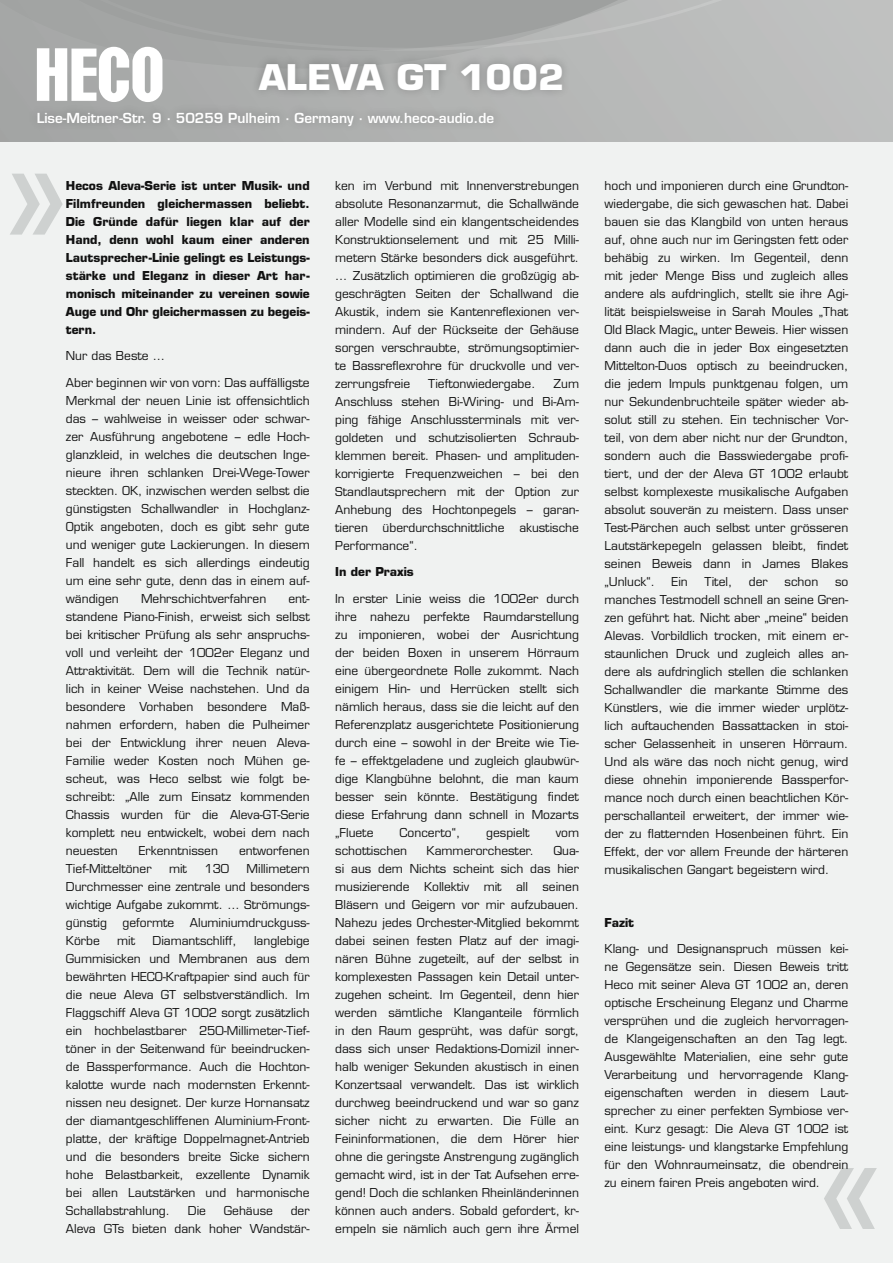
<style>
.page{position:relative;width:893px;height:1263px;background:#fff}
.page>*{position:absolute;margin:0;border:0;box-sizing:border-box;transform-origin:0 0}
.t1{font:700 34.5px "Eurostile LT Std";color:#fff;scale:1.06 1}
.t2{font:600 13.5px "Eurostile LT Std";color:#fff}
.t3{font:12px/18px "Eurostile LT Std";color:#121212;text-align:justify}
.t4{font:700 12px/18px "Eurostile LT Std";color:#121212;text-align:justify}
</style>
<div class="page">
<svg style="left:0;top:0;width:893px;height:142px;background:#afb1b0"></svg>
<div style="left:0;top:142px;width:893px;height:1121px;background:#f0f2f1"></div>
<div style="left:28px;top:103px;width:475px;height:31px;background:#a7a8a8"></div>
<div style="left:250px;top:54px;width:321px;height:45px;background:#121212;opacity:.25"></div>
<svg style="left:37px;top:47px;width:125px;height:55px"></svg>
<svg style="left:10px;top:174px;width:53px;height:61px"></svg>
<svg style="left:824px;top:1168px;width:53px;height:61px"></svg>
<h1 class="t1" style="left:259px;top:56px;width:289px">aleva gt 1002</h1>
<p class="t2" style="left:37px;top:109px;width:459px">Lise-Meitner-Str. 9 · 50259 Pulheim · Germany · www.heco-audio.de</p>
<p class="t4" style="left:66px;top:176px;width:245px">Hecos Aleva-Serie ist unter Musik- und Filmfreunden gleichermassen beliebt.<br>Die Gründe dafür liegen klar auf der Hand, denn wohl kaum einer anderen Lautsprecher-Linie gelingt es Leistungs&shy;stärke und Eleganz in dieser Art har&shy;monisch miteinander zu vereinen sowie Auge und Ohr gleichermassen zu begeis&shy;tern.</p>
<p class="t3" style="left:66px;top:347px;width:100px">Nur das Beste …</p>
<p class="t3" style="left:66px;top:373px;width:245px">Aber beginnen wir von vorn: Das auffälligste Merkmal der neuen Linie ist offensichtlich das – wahlweise in weisser oder schwar&shy;zer Ausführung angebotene – edle Hoch&shy;glanzkleid, in welches die deutschen Inge&shy;nieure ihren schlanken Drei-Wege-Tower steckten. OK, inzwischen werden selbst die günstigsten Schallwandler in Hochglanz-Optik angeboten, doch es gibt sehr gute und weniger gute Lackierungen. In diesem Fall handelt es sich allerdings eindeutig um eine sehr gute, denn das in einem auf&shy;wändigen</p>
<p class="t3" style="left:141px;top:589px;width:127px">Mehrschichtverfahren</p>
<p class="t3" style="left:66px;top:589px;width:245px;text-indent:223px">ent&shy;standene Piano-Finish, erweist sich selbst bei kritischer Prüfung als sehr anspruchs&shy;voll und verleiht der 1002er Eleganz und Attraktivität. Dem will die Technik natür&shy;lich in keiner Weise nachstehen. Und da besondere Vorhaben besondere Maß&shy;nahmen erfordern, haben die Pulheimer bei der Entwicklung ihrer neuen Aleva-Familie weder Kosten noch Mühen ge&shy;scheut, was Heco selbst wie folgt be&shy;schreibt: „Alle zum Einsatz kommenden Chassis wurden für die Aleva-GT-Serie komplett neu entwickelt, wobei dem nach neuesten</p>
<p class="t3" style="left:139px;top:841px;width:81px">Erkenntnissen</p>
<p class="t3" style="left:239px;top:841px;width:72px">entworfenen</p>
<p class="t3" style="left:66px;top:859px;width:87px">Tief-Mitteltöner</p>
<p class="t3" style="left:169px;top:859px;width:20px">mit</p>
<p class="t3" style="left:204px;top:859px;width:26px">130</p>
<p class="t3" style="left:66px;top:859px;width:245px;text-indent:181px">Millimetern Durchmesser eine zentrale und besonders wichtige Aufgabe zukommt. … Strömungs&shy;günstig</p>
<p class="t3" style="left:123px;top:913px;width:53px">geformte</p>
<p class="t3" style="left:190px;top:913px;width:121px">Aluminiumdruckguss-</p>
<p class="t3" style="left:66px;top:931px;width:35px">Körbe</p>
<p class="t3" style="left:117px;top:931px;width:20px">mit</p>
<p class="t3" style="left:153px;top:931px;width:86px">Diamantschliff,</p>
<p class="t3" style="left:66px;top:931px;width:245px;text-indent:188px">langlebige Gummisicken und Membranen aus dem bewährten HECO-Kraftpapier sind auch für die neue Aleva GT selbstverständlich. Im Flaggschiff Aleva GT 1002 sorgt zusätzlich ein hochbelastbarer 250-Millimeter-Tief&shy;töner in der Seitenwand für beeindrucken&shy;de Bassperformance. Auch die Hochton&shy;kalotte wurde nach modernsten Erkennt&shy;nissen neu designet. Der kurze Hornansatz der diamantgeschliffenen Aluminium-Front&shy;platte, der kräftige Doppelmagnet-Antrieb und die besonders breite Sicke sichern hohe Belastbarkeit, exzellente Dynamik bei allen Lautstärken und harmonische Schallabstrahlung.</p>
<p class="t3" style="left:188px;top:1201px;width:20px">Die</p>
<p class="t3" style="left:224px;top:1201px;width:50px">Gehäuse</p>
<p class="t3" style="left:66px;top:1201px;width:245px;text-align:right">der<br>Aleva GTs bieten dank hoher Wandstär-</p>
<p class="t3" style="left:335px;top:176px;width:245px">ken im Verbund mit Innenverstrebungen absolute Resonanzarmut, die Schallwände aller Modelle sind ein klangentscheidendes Konstruktionselement und mit 25 Milli&shy;metern Stärke besonders dick ausgeführt. … Zusätzlich optimieren die großzügig ab&shy;geschrägten Seiten der Schallwand die Akustik, indem sie Kantenreflexionen ver&shy;mindern. Auf der Rückseite der Gehäuse sorgen verschraubte, strömungsoptimier&shy;te Bassreflexrohre für druckvolle und ver&shy;zerrungsfreie</p>
<p class="t3" style="left:428px;top:374px;width:109px">Tieftonwiedergabe.</p>
<p class="t3" style="left:335px;top:374px;width:245px;text-indent:218px">Zum Anschluss stehen Bi-Wiring- und Bi-Am&shy;ping fähige Anschlussterminals mit ver&shy;goldeten und schutzisolierten Schraub&shy;klemmen bereit. Phasen- und amplituden&shy;korrigierte Frequenzweichen – bei den Standlautsprechern mit der Option zur Anhebung des Hochtonpegels – garan&shy;tieren überdurchschnittliche akustische Performance“.</p>
<p class="t4" style="left:335px;top:563px;width:80px">In der Praxis</p>
<p class="t3" style="left:335px;top:589px;width:245px">In erster Linie weiss die 1002er durch ihre nahezu perfekte Raumdarstellung zu imponieren, wobei der Ausrichtung der beiden Boxen in unserem Hörraum eine übergeordnete Rolle zukommt. Nach einigem Hin- und Herrücken stellt sich nämlich heraus, dass sie die leicht auf den Referenzplatz ausgerichtete Positionierung durch eine – sowohl in der Breite wie Tie&shy;fe – effektgeladene und zugleich glaubwür&shy;dige Klangbühne belohnt, die man kaum besser sein könnte. Bestätigung findet diese Erfahrung dann schnell in Mozarts „Fluete</p>
<p class="t3" style="left:400px;top:823px;width:62px">Concerto“,</p>
<p class="t3" style="left:486px;top:823px;width:45px">gespielt</p>
<p class="t3" style="left:556px;top:823px;width:25px">vom</p>
<p class="t3" style="left:335px;top:841px;width:73px">schottischen</p>
<p class="t3" style="left:427px;top:841px;width:109px">Kammerorchester.</p>
<p class="t3" style="left:335px;top:841px;width:245px;text-indent:218px">Qua&shy;si aus dem Nichts scheint sich das hier musizierende Kollektiv mit all seinen Bläsern und Geigern vor mir aufzubauen.<br>Nahezu jedes Orchester-Mitglied bekommt dabei seinen festen Platz auf der imagi&shy;nären Bühne zugeteilt, auf der selbst in komplexesten Passagen kein Detail unter&shy;zugehen scheint. Im Gegenteil, denn hier werden sämtliche Klanganteile förmlich in den Raum gesprüht, was dafür sorgt, dass sich unser Redaktions-Domizil inner&shy;halb weniger Sekunden akustisch in einen Konzertsaal verwandelt. Das ist wirklich durchweg beeindruckend und war so ganz sicher nicht zu erwarten. Die Fülle an Feininformationen, die dem Hörer hier ohne die geringste Anstrengung zugänglich gemacht wird, ist in der Tat Aufsehen erre&shy;gend! Doch die schlanken Rheinländerinnen können auch anders. Sobald gefordert, kr&shy;empeln sie nämlich auch gern ihre Ärmel</p>
<p class="t3" style="left:604px;top:176px;width:245px">hoch und imponieren durch eine Grundton&shy;wiedergabe, die sich gewaschen hat. Dabei bauen sie das Klangbild von unten heraus auf, ohne auch nur im Geringsten fett oder behäbig zu wirken. Im Gegenteil, denn mit jeder Menge Biss und zugleich alles andere als aufdringlich, stellt sie ihre Agi&shy;lität beispielsweise in Sarah Moules „That Old Black Magic„ unter Beweis. Hier wissen dann auch die in jeder Box eingesetzten Mittelton-Duos optisch zu beeindrucken, die jedem Impuls punktgenau folgen, um nur Sekundenbruchteile später wieder ab&shy;solut still zu stehen. Ein technischer Vor&shy;teil, von dem aber nicht nur der Grundton, sondern auch die Basswiedergabe profi&shy;tiert, und der der Aleva GT 1002 erlaubt selbst komplexeste musikalische Aufgaben absolut souverän zu meistern. Dass unser Test-Pärchen auch selbst unter grösseren Lautstärkepegeln gelassen bleibt, findet seinen Beweis dann in James Blakes „Unluck“.</p>
<p class="t3" style="left:672px;top:572px;width:18px">Ein</p>
<p class="t3" style="left:705px;top:572px;width:29px">Titel,</p>
<p class="t3" style="left:749px;top:572px;width:20px">der</p>
<p class="t3" style="left:785px;top:572px;width:35px">schon</p>
<p class="t3" style="left:604px;top:572px;width:245px;text-indent:230px">so manches Testmodell schnell an seine Gren&shy;zen geführt hat. Nicht aber „meine“ beiden Alevas. Vorbildlich trocken, mit einem er&shy;staunlichen Druck und zugleich alles an&shy;dere als aufdringlich stellen die schlanken Schallwandler die markante Stimme des Künstlers, wie die immer wieder urplötz&shy;lich auftauchenden Bassattacken in stoi&shy;scher Gelassenheit in unseren Hörraum.<br>Und als wäre das noch nicht genug, wird diese ohnehin imponierende Bassperfor&shy;mance noch durch einen beachtlichen Kör&shy;perschallanteil erweitert, der immer wie&shy;der zu flatternden Hosenbeinen führt. Ein Effekt, der vor allem Freunde der härteren musikalischen Gangart begeistern wird.</p>
<p class="t4" style="left:604px;top:913px;width:31px">Fazit</p>
<p class="t3" style="left:604px;top:940px;width:245px">Klang- und Designanspruch müssen kei&shy;ne Gegensätze sein. Diesen Beweis tritt Heco mit seiner Aleva GT 1002 an, deren optische Erscheinung Eleganz und Charme versprühen und die zugleich hervorragen&shy;de Klangeigenschaften an den Tag legt.<br>Ausgewählte Materialien, eine sehr gute Verarbeitung und hervorragende Klang&shy;eigenschaften werden in diesem Laut&shy;sprecher zu einer perfekten Symbiose ver&shy;eint. Kurz gesagt: Die Aleva GT 1002 ist eine leistungs- und klangstarke Empfehlung für den Wohnraumeinsatz, die obendrein zu einem fairen Preis angeboten wird.</p>
</div>
